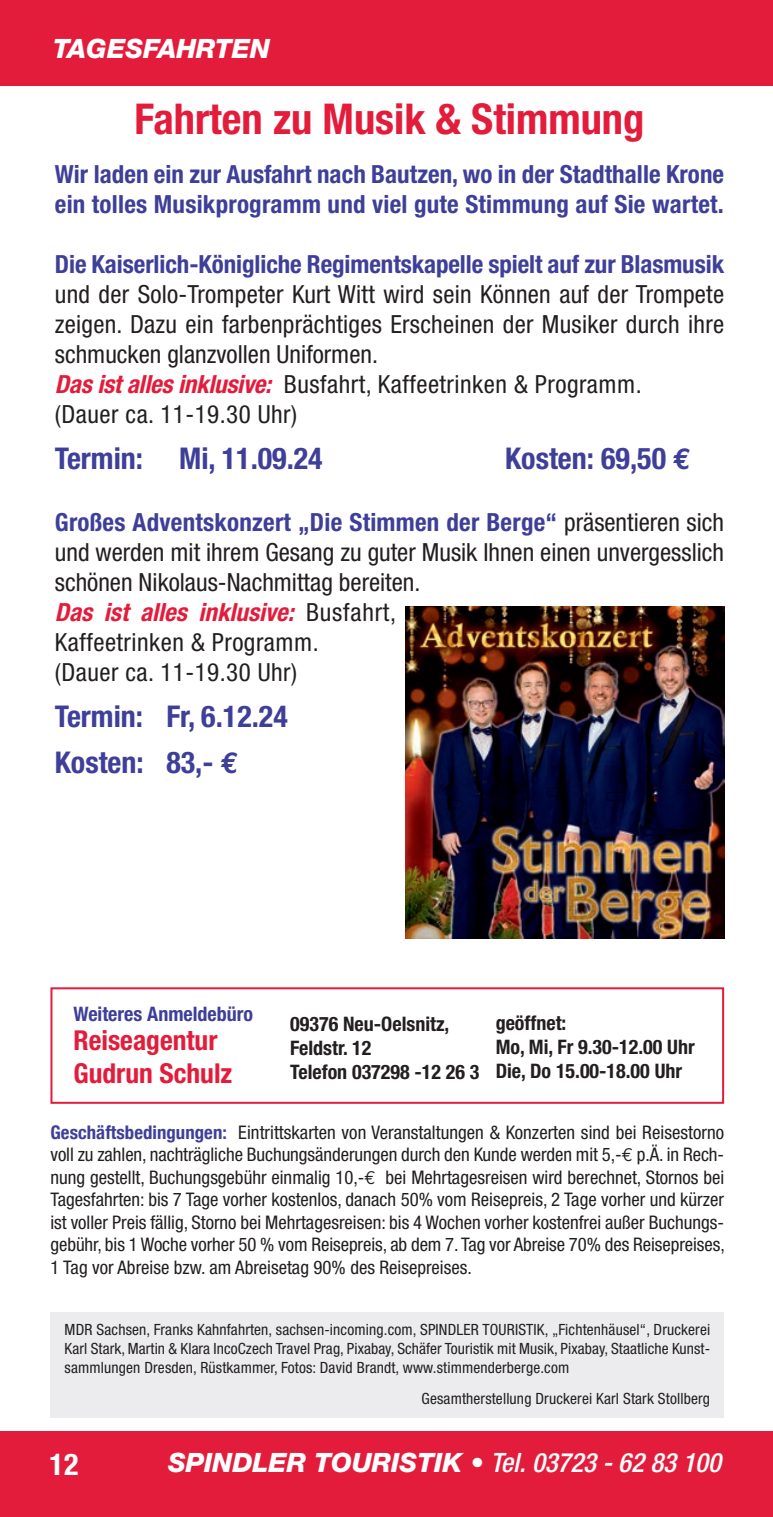
<style>
.page{position:relative;width:773px;height:1517px;background:#fff}
.page>*{position:absolute;margin:0;border:0;box-sizing:border-box;transform-origin:0 0}
.t1{font:700 condensed 42.5px "Helvetica Neue";color:#e41c3b}
.t2{font:700 condensed 30px/46px "Helvetica Neue";color:#3e3f99}
.t3{font:700 condensed 30px "Helvetica Neue";color:#fff}
.t4{font:700 condensed 27.5px/33px "Helvetica Neue";color:#e41c3b}
.t5{font:italic 800 26.75px "Helvetica Neue";color:#fff}
.t6{font:condensed 25px/30px "Helvetica Neue";letter-spacing:.01em;color:#231f20;text-align:justify}
.t7{font:700 condensed 25px/30px "Helvetica Neue";letter-spacing:.005em;color:#3e3f99}
.t8{font:700 condensed 20px/24px "Helvetica Neue";color:#231f20}
.t9{font:700 condensed 20px "Helvetica Neue";color:#3e3f99}
.t10{font:condensed 18.75px/22.5px "Helvetica Neue";color:#231f20;text-align:justify}
.t11{font:condensed 15.5px/18.5px "Helvetica Neue";letter-spacing:.01em;color:#231f20;text-align:justify}
.s1{font-weight:700;color:#3e3f99}
.s2{font-weight:700;font-style:italic;color:#e41c3b}
.s3{font-family:"Euro Mono";font-stretch:normal}
.s4{font-weight:400;font-style:normal;font-stretch:condensed}
.s5{font-weight:500;font-stretch:condensed}
</style>
<div class="page">
<div style="left:0;top:1431px;width:772px;height:85px;background:#e41c3b"></div>
<div style="left:50px;top:1312px;width:674px;height:106px;background:#ececee"></div>
<div style="left:50px;top:987px;width:674px;height:116px;border:2px solid #e41c3b"></div>
<img style="left:405px;top:606px;width:319px;height:332px">
<div style="left:0;top:0;width:772px;height:85px;background:#e41c3b"></div>
<p class="t5" style="left:53px;top:39px;width:218px">TAGESFAHRTEN</p>
<p class="t1" style="left:134px;top:104px;width:511px">Fahrten zu Musik &amp; Stimmung</p>
<p class="t7" style="left:55px;top:161px;width:670px">Wir laden ein zur Ausfahrt nach Bautzen, wo in der Stadthalle Krone ein tolles Musikprogramm und viel gute Stimmung auf Sie wartet.</p>
<p class="t6" style="left:55px;top:251px;width:670px"><span class="s1">Die Kaiserlich-Königliche Regimentskapelle spielt auf zur Blasmusik </span>und der Solo-Trompeter Kurt Witt wird sein Können auf der Trompete zeigen. Dazu ein farbenprächtiges Erscheinen der Musiker durch ihre schmucken glanzvollen Uniformen.</p>
<p class="t6" style="left:55px;top:371px;width:588px"><span class="s2">Das ist alles inklusive:</span> Busfahrt, Kaffeetrinken &amp; Programm.</p>
<p class="t6" style="left:55px;top:401px;width:244px">(Dauer ca. 11-19.30 Uhr)</p>
<p class="t2" style="left:55px;top:438px;width:269px">Termin: Mi, 11.09.24</p>
<p class="t2" style="left:505px;top:438px;width:187px">Kosten: 69,50 <span class="s3">€</span></p>
<p class="t6" style="left:55px;top:510px;width:670px"><span class="s1">Großes Adventskonzert „Die Stimmen der Berge“</span> präsentieren sich und werden mit ihrem Gesang zu guter Musik Ihnen einen unvergesslich schönen Nikolaus-Nachmittag bereiten.</p>
<p class="t6" style="left:55px;top:600px;width:342px"><span class="s2">Das ist alles inklusive:</span> B u s f a h r t ,<br>Kaffeetrinken &amp; Programm.</p>
<p class="t6" style="left:55px;top:660px;width:244px">(Dauer ca. 11-19.30 Uhr)</p>
<p class="t2" style="left:55px;top:696px;width:234px">Termin: Fr, 6.12.24<br>Kosten: 83,- <span class="s3">€</span></p>
<p class="t9" style="left:73px;top:1006px;width:181px">Weiteres Anmeldebüro</p>
<p class="t4" style="left:73px;top:1026px;width:160px">Reiseagentur<br>Gudrun Schulz</p>
<p class="t8" style="left:290px;top:1013px;width:161px">09376 Neu-Oelsnitz,<br>Feldstr. 12</p>
<p class="t8" style="left:290px;top:1061px;width:191px">Telefon 037298 -12 26 3</p>
<p class="t8" style="left:495px;top:1013px;width:72px">geöffnet:</p>
<p class="t8" style="left:495px;top:1037px;width:200px">Mo, Mi, Fr 9.30-12.00 Uhr<br>Die, Do 15.00-18.00 Uhr</p>
<p class="t10" style="left:50px;top:1122px;width:675px"><span class="s1">Geschäftsbedingungen:</span> Eintrittskarten von Veranstaltungen &amp; Konzerten sind bei Reisestorno voll zu zahlen, nachträgliche Buchungsänderungen durch den Kunde werden mit 5,-<span class="s3">€</span> p.Ä. in Rech&shy;nung gestellt, Buchungsgebühr einmalig 10,-<span class="s3">€</span> bei Mehrtagesreisen wird berechnet, Stornos bei Tagesfahrten: bis 7 Tage vorher kostenlos, danach 50% vom Reisepreis, 2 Tage vorher und kürzer ist voller Preis fällig, Storno bei Mehrtagesreisen: bis 4 Wochen vorher kostenfrei außer Buchungs&shy;gebühr, bis 1 Woche vorher 50 % vom Reisepreis, ab dem 7. Tag vor Abreise 70% des Reisepreises, 1 Tag vor Abreise bzw. am Abreisetag 90% des Reisepreises.</p>
<p class="t11" style="left:65px;top:1322px;width:647px">MDR Sachsen, Franks Kahnfahrten, sachsen-incoming.com, SPINDLER TOURISTIK, „Fichtenhäusel“, Druckerei Karl Stark, Martin &amp; Klara IncoCzech Travel Prag, Pixabay, Schäfer Touristik mit Musik, Pixabay, Staatliche Kunst&shy;sammlungen Dresden, Rüstkammer, Fotos: David Brandt, www.stimmenderberge.com</p>
<p class="t11" style="left:421px;top:1390px;width:290px">Gesamtherstellung Druckerei Karl Stark Stollberg</p>
<p class="t3" style="left:50px;top:1453px;width:30px">12</p>
<p class="t5" style="left:168px;top:1453px;width:559px">SPINDLER TOURISTIK <span class="s4">•</span> <span class="s5">Tel.03723 - 62 83 100</span></p>
</div>
